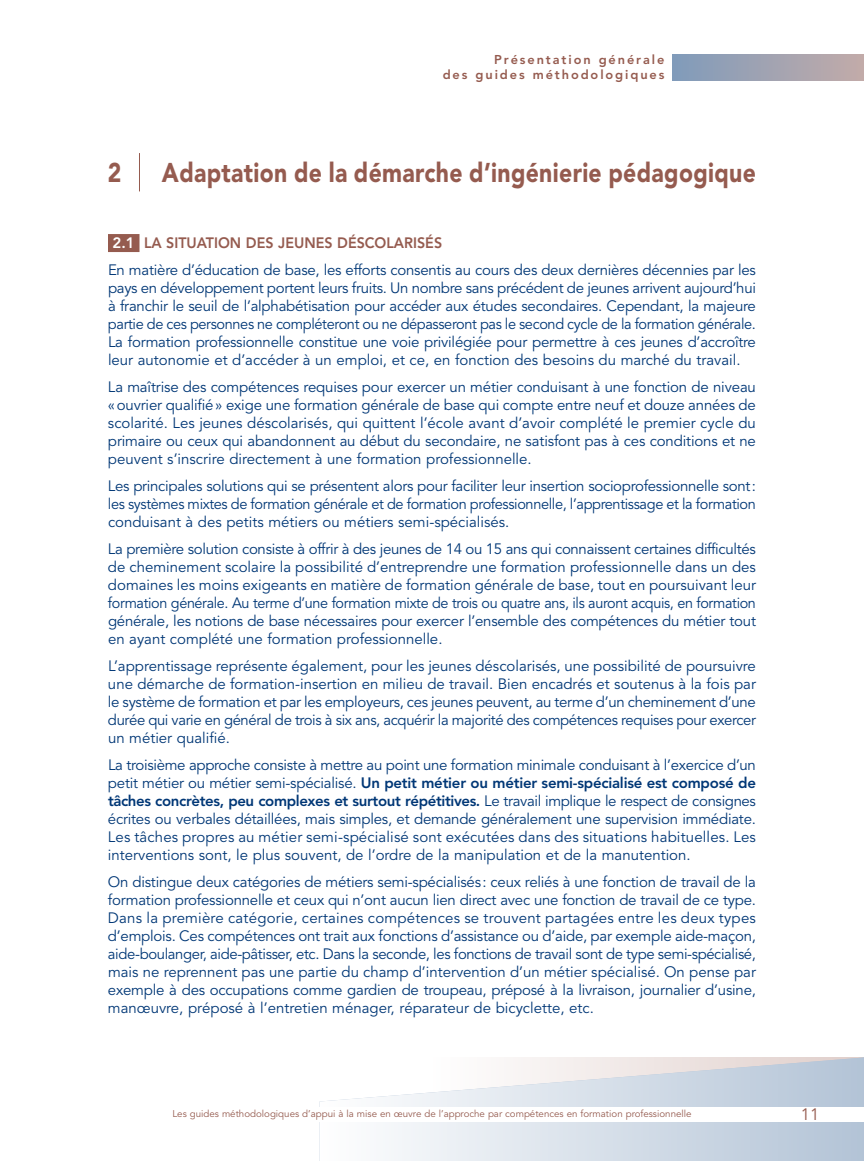
<style>
.page{position:relative;width:864px;height:1161px;background:#fff}
.page>*{position:absolute;margin:0;border:0;box-sizing:border-box;transform-origin:0 0}
.t1{font:900 27px "Avenir";letter-spacing:.015em;color:#955b4f;scale:.85 1}
.t2{font:16.5px "Avenir";color:#955b4f}
.t3{font:15px/18px "Avenir";color:#003776;text-align:justify}
.t4{font:800 12.75px/15px "Avenir";letter-spacing:.15em;color:#955b4f;text-align:right}
.t5{font:9.75px "Avenir";color:#955b4f}
.s1{font-weight:800;color:#fff}
.s2{font-weight:800;color:#955b4f}
.s3{font-weight:800}
</style>
<div class="page">
<svg style="left:320px;top:1058px;width:544px;height:103px"></svg>
<div style="left:673px;top:54px;width:191px;height:27px;background:linear-gradient(to right,#809bba,#c2aba9)"></div>
<div style="left:0;top:1107px;width:864px;height:15px;background:#fff"></div>
<hr style="left:139px;top:153px;width:1px;height:38px;background:#955b4f">
<div style="left:108px;top:234px;width:32px;height:18px;background:#955b4f"></div>
<p class="t4" style="left:443px;top:53px;width:223px">Présentation générale<br>des guides méthodologiques</p>
<h1 class="t1" style="left:108px;top:162px;width:17px">2</h1>
<h1 class="t1" style="left:162px;top:162px;width:700px">Adaptation de la démarche d’ingénierie pédagogique</h1>
<p class="t3" style="left:108px;top:230px;width:650px;line-height:27px;text-indent:4px"><span class="s1">2.1</span> <span class="s2">LA SITUATION DES JEUNES DÉSCOLARISÉS<br></span>En matière d’éducation de base, les efforts consentis au cours des deux dernières décennies par les</p>
<p class="t3" style="left:108px;top:280px;width:650px">pays en développement portent leurs fruits. Un nombre sans précédent de jeunes arrivent aujourd’hui à franchir le seuil de l’alphabétisation pour accéder aux études secondaires. Cependant, la majeure partie de ces personnes ne compléteront ou ne dépasseront pas le second cycle de la formation générale.<br>La formation professionnelle constitue une voie privilégiée pour permettre à ces jeunes d’accroître leur autonomie et d’accéder à un emploi, et ce, en fonction des besoins du marché du travail.</p>
<p class="t3" style="left:108px;top:379px;width:650px">La maîtrise des compétences requises pour exercer un métier conduisant à une fonction de niveau «ouvrier qualifié» exige une formation générale de base qui compte entre neuf et douze années de scolarité. Les jeunes déscolarisés, qui quittent l’école avant d’avoir complété le premier cycle du primaire ou ceux qui abandonnent au début du secondaire, ne satisfont pas à ces conditions et ne peuvent s’inscrire directement à une formation professionnelle.</p>
<p class="t3" style="left:108px;top:478px;width:650px">Les principales solutions qui se présentent alors pour faciliter leur insertion socioprofessionnelle sont: les systèmes mixtes de formation générale et de formation professionnelle, l’apprentissage et la formation conduisant à des petits métiers ou métiers semi-spécialisés.</p>
<p class="t3" style="left:108px;top:541px;width:650px">La première solution consiste à offrir à des jeunes de 14 ou 15 ans qui connaissent certaines difficultés de cheminement scolaire la possibilité d’entreprendre une formation professionnelle dans un des domaines les moins exigeants en matière de formation générale de base, tout en poursuivant leur formation générale. Au terme d’une formation mixte de trois ou quatre ans, ils auront acquis, en formation générale, les notions de base nécessaires pour exercer l’ensemble des compétences du métier tout en ayant complété une formation professionnelle.</p>
<p class="t3" style="left:108px;top:658px;width:650px">L’apprentissage représente également, pour les jeunes déscolarisés, une possibilité de poursuivre une démarche de formation-insertion en milieu de travail. Bien encadrés et soutenus à la fois par le système de formation et par les employeurs, ces jeunes peuvent, au terme d’un cheminement d’une durée qui varie en général de trois à six ans, acquérir la majorité des compétences requises pour exercer un métier qualifié.</p>
<p class="t3" style="left:108px;top:757px;width:650px">La troisième approche consiste à mettre au point une formation minimale conduisant à l’exercice d’un petit métier ou métier semi-spécialisé. <span class="s3">Un petit métier ou métier semi-spécialisé est composé de tâches concrètes, peu complexes et surtout répétitives.</span> Le travail implique le respect de consignes écrites ou verbales détaillées, mais simples, et demande généralement une supervision immédiate.<br>Les tâches propres au métier semi-spécialisé sont exécutées dans des situations habituelles. Les interventions sont, le plus souvent, de l’ordre de la manipulation et de la manutention.</p>
<p class="t3" style="left:108px;top:874px;width:650px">On distingue deux catégories de métiers semi-spécialisés: ceux reliés à une fonction de travail de la formation professionnelle et ceux qui n’ont aucun lien direct avec une fonction de travail de ce type.<br>Dans la première catégorie, certaines compétences se trouvent partagées entre les deux types d’emplois. Ces compétences ont trait aux fonctions d’assistance ou d’aide, par exemple aide-maçon, aide-boulanger, aide-pâtisser, etc. Dans la seconde, les fonctions de travail sont de type semi-spécialisé, mais ne reprennent pas une partie du champ d’intervention d’un métier spécialisé. On pense par exemple à des occupations comme gardien de troupeau, préposé à la livraison, journalier d’usine, manœuvre, préposé à l’entretien ménager, réparateur de bicyclette, etc.</p>
<p class="t5" style="left:172px;top:1110px;width:521px">Les guides méthodologiques d’appui à la mise en œuvre de l’approche par compétences en formation professionnelle</p>
<p class="t2" style="left:801px;top:1108px;width:20px">11</p>
</div>
